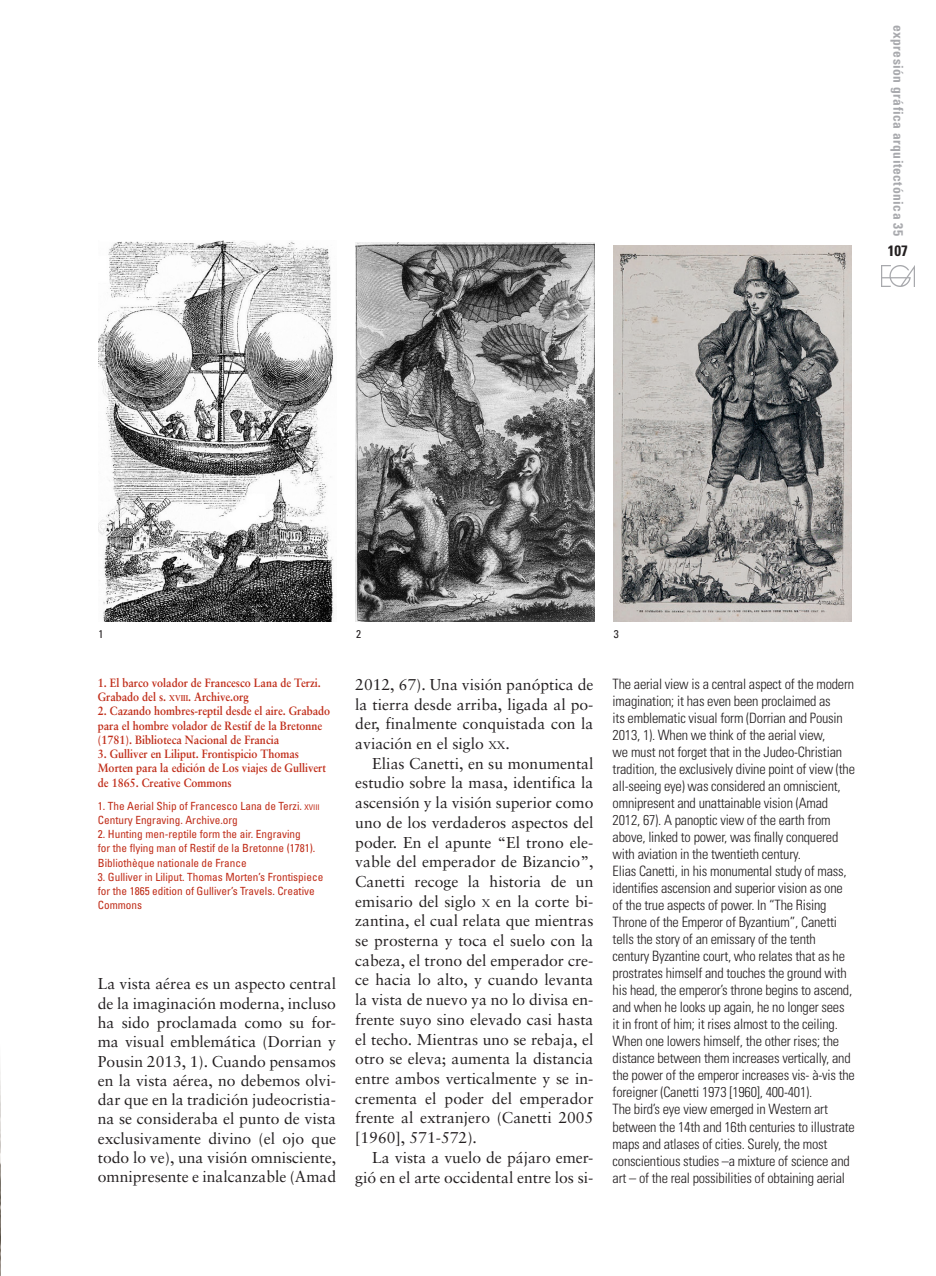
<style>
.page{position:relative;width:936px;height:1276px;background:#fff}
.page>*{position:absolute;margin:0;border:0;box-sizing:border-box;transform-origin:0 0}
.t1{font:15.75px/19.6px "Sabon";color:#231f20;text-align:justify}
.t2{font:700 condensed 15px "Univers";color:#231f20}
.t3{font:300 condensed 14.25px/17px "Univers";letter-spacing:-.015em;color:#231f20}
.t4{font:700 condensed 13.5px "Univers";letter-spacing:.035em;color:#a8a9ad}
.List_Paragraph{font:700 12px/14.2px "Sabon";color:#c02d19;scale:.9 1}
.List_Paragraph-2{font:condensed 11.25px/14.2px "Univers";color:#c02d19}
.PIES_DE_FOTO_INGLES{font:condensed 11.25px "Univers";color:#231f20}
.s1{font-size:8.4px}
.s2{font-size:7.8px}
.s3{font-size:10.95px}
</style>
<div class="page">
<hr style="left:0;top:0;width:1px;height:1276px;background:#bdbca3">
<img style="left:881px;top:265px;width:33px;height:21px">
<img style="left:98px;top:240px;width:236px;height:382px">
<img style="left:356px;top:242px;width:238px;height:380px">
<img style="left:613px;top:245px;width:238px;height:377px">
<p class="t4" style="left:906px;top:25px;width:213px;rotate:90deg">expresión gráfica arquitectónica 35</p>
<p class="t2" style="left:887px;top:242px;width:21px">107</p>
<p class="PIES_DE_FOTO_INGLES" style="left:98px;top:626px;width:6px">1</p>
<p class="PIES_DE_FOTO_INGLES" style="left:356px;top:626px;width:6px">2</p>
<p class="PIES_DE_FOTO_INGLES" style="left:613px;top:626px;width:6px">3</p>
<p class="List_Paragraph" style="left:98px;top:675px;width:249px">1. El barco volador de Francesco Lana de Terzi.<br>Grabado del s. <span class="s1">xviii</span>. Archive.org</p>
<p class="List_Paragraph" style="left:98px;top:704px;width:260px">2. Cazando hombres-reptil desde el aire. Grabado para el hombre volador de Restif de la Bretonne (1781). Biblioteca Nacional de Francia</p>
<p class="List_Paragraph" style="left:98px;top:746px;width:255px">3. Gulliver en Liliput. Frontispicio Thomas<br>Morten para la edición de Los viajes de Gullivert de 1865. Creative Commons</p>
<p class="List_Paragraph-2" style="left:98px;top:798px;width:223px">1. The Aerial Ship of Francesco Lana de Terzi. <span class="s2">xviii<br></span>Century Engraving. Archive.org</p>
<p class="List_Paragraph-2" style="left:98px;top:826px;width:219px">2. Hunting men-reptile form the air. Engraving for the flying man of Restif de la Bretonne (1781).<br>Bibliothèque nationale de France</p>
<p class="List_Paragraph-2" style="left:98px;top:869px;width:227px">3. Gulliver in Liliput. Thomas Morten’s Frontispiece for the 1865 edition of Gulliver’s Travels. Creative<br>Commons</p>
<p class="t1" style="left:98px;top:974px;width:240px">La vista aérea es un aspecto central de la imaginación moderna, incluso ha sido proclamada como su for&shy;ma visual emblemática (Dorrian y Pousin 2013, 1). Cuando pensamos en la vista aérea, no debemos olvi&shy;dar que en la tradición judeocristia&shy;na se consideraba el punto de vista exclusivamente divino (el ojo que todo lo ve), una visión omnisciente, omnipresente e inalcanzable (Amad</p>
<p class="t1" style="left:355px;top:674px;width:240px">2012, 67). Una visión panóptica de la tierra desde arriba, ligada al po&shy;der, finalmente conquistada con la aviación en el siglo <span class="s3">XX</span>.</p>
<p class="t1" style="left:355px;top:753px;width:240px;text-indent:17px">Elias Canetti, en su monumental estudio sobre la masa, identifica la ascensión y la visión superior como uno de los verdaderos aspectos del poder. En el apunte “El trono ele&shy;vable del emperador de Bizancio”, Canetti recoge la historia de un emisario del siglo <span class="s3">X</span> en la corte bi&shy;zantina, el cual relata que mientras se prosterna y toca el suelo con la cabeza, el trono del emperador cre&shy;ce hacia lo alto, y cuando levanta la vista de nuevo ya no lo divisa en&shy;frente suyo sino elevado casi hasta el techo. Mientras uno se rebaja, el otro se eleva; aumenta la distancia entre ambos verticalmente y se in&shy;crementa el poder del emperador frente al extranjero (Canetti 2005 [1960], 571-572).</p>
<p class="t1" style="left:355px;top:1147px;width:240px;text-align:right">La vista a vuelo de pájaro emer&shy;gió en el arte occidental entre los si-</p>
<p class="t3" style="left:612px;top:675px;width:244px">The aerial view is a central aspect of the modern imagination; it has even been proclaimed as<br>its emblematic visual form (Dorrian and Pousin 2013, 1). When we think of the aerial view,<br>we must not forget that in the Judeo-Christian tradition, the exclusively divine point of view (the all-seeing eye) was considered an omniscient, omnipresent and unattainable vision (Amad 2012, 67). A panoptic view of the earth from above, linked to power, was finally conquered with aviation in the twentieth century.</p>
<p class="t3" style="left:612px;top:862px;width:244px">Elias Canetti, in his monumental study of mass, identifies ascension and superior vision as one of the true aspects of power. In “The Rising Throne of the Emperor of Byzantium”, Canetti tells the story of an emissary of the tenth century Byzantine court, who relates that as he prostrates himself and touches the ground with his head, the emperor’s throne begins to ascend, and when he looks up again, he no longer sees it in front of him; it rises almost to the ceiling.<br>When one lowers himself, the other rises; the distance between them increases vertically, and the power of the emperor increases vis- à-vis the foreigner (Canetti 1973 [1960], 400-401).</p>
<p class="t3" style="left:612px;top:1101px;width:244px">The bird’s eye view emerged in Western art between the 14th and 16th centuries to illustrate maps and atlases of cities. Surely, the most conscientious studies –a mixture of science and art – of the real possibilities of obtaining aerial</p>
</div>
